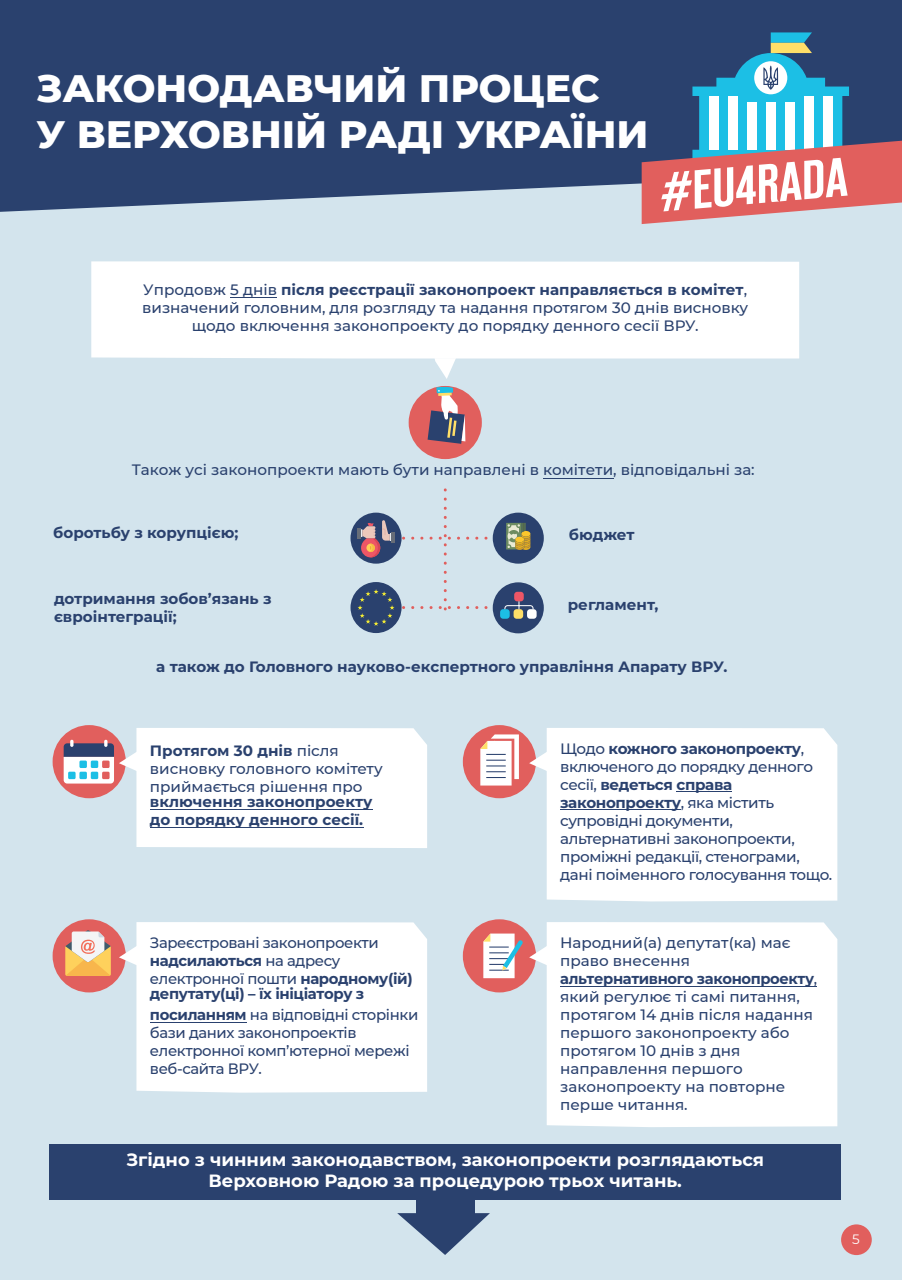
<style>
.page{position:relative;width:902px;height:1280px;background:#fff}
.page>*{position:absolute;margin:0;border:0;box-sizing:border-box;transform-origin:0 0}
.t1{font:54.6px "Reforma Grotesk Demi C";color:#fff}
.t2{font:800 39px/46.8px "Montserrat";color:#fff}
.t3{font:700 17.7px/21.3px "Montserrat";color:#fff;text-align:center}
.t4{font:500 15px/18px "Montserrat";color:#2a416e}
.t5{font:500 15px/18px "Montserrat";letter-spacing:-.025em;color:#2a416e}
.t6{font:700 15px/18px "Montserrat";color:#2a416e}
.t7{font:700 15px/20.5px "Montserrat";letter-spacing:-.025em;color:#2a416e}
.t8{font:13.5px "Montserrat";color:#fff}
.s1{font-weight:700}
.s2{font-weight:500}
</style>
<div class="page">
<div style="left:0;top:0;width:901px;height:1280px;background:#d3e4ed"></div>
<div style="left:463px;top:725px;width:73px;height:73px;background:#e15f5d;border-radius:50%"></div>
<div style="left:49px;top:1144px;width:792px;height:56px;background:#2a416e"></div>
<div style="left:0;top:0;width:901px;height:212px;background:#2a416e"></div>
<svg style="left:641px;top:32px;width:260px;height:192px;background:#7f788e"></svg>
<div style="left:91px;top:261px;width:708px;height:97px;background:#fff"></div>
<div style="left:408px;top:386px;width:74px;height:73px;background:#e15f5d;border-radius:50%"></div>
<svg style="left:434px;top:358px;width:22px;height:21px"></svg>
<hr style="left:230px;top:297px;width:47px;height:1px;background:#2a416e">
<div style="left:53px;top:725px;width:73px;height:73px;background:#e15f5d;border-radius:50%"></div>
<div style="left:546px;top:728px;width:291px;height:173px;background:#fff"></div>
<svg style="left:529px;top:751px;width:21px;height:21px"></svg>
<hr style="left:560px;top:809px;width:121px;height:1px;background:#2a416e">
<hr style="left:676px;top:791px;width:56px;height:1px;background:#2a416e">
<div style="left:136px;top:922px;width:291px;height:171px;background:#fff"></div>
<div style="left:53px;top:919px;width:73px;height:73px;background:#e15f5d;border-radius:50%"></div>
<svg style="left:119px;top:945px;width:21px;height:21px"></svg>
<hr style="left:150px;top:1022px;width:97px;height:1px;background:#2a416e">
<div style="left:546px;top:922px;width:291px;height:205px;background:#fff"></div>
<div style="left:463px;top:919px;width:73px;height:73px;background:#e15f5d;border-radius:50%"></div>
<svg style="left:529px;top:945px;width:21px;height:21px"></svg>
<hr style="left:560px;top:986px;width:257px;height:1px;background:#2a416e">
<hr style="left:543px;top:478px;width:70px;height:1px;background:#2a416e">
<svg style="left:350px;top:513px;width:51px;height:51px"></svg>
<div style="left:492px;top:513px;width:51px;height:51px;background:#2a416e;border-radius:50%"></div>
<div style="left:492px;top:582px;width:51px;height:51px;background:#2a416e;border-radius:50%"></div>
<div style="left:350px;top:582px;width:51px;height:51px;background:#2a416e;border-radius:50%"></div>
<svg style="left:427px;top:386px;width:38px;height:58px"></svg>
<svg style="left:64px;top:728px;width:363px;height:120px"></svg>
<svg style="left:483px;top:933px;width:40px;height:45px"></svg>
<svg style="left:65px;top:930px;width:46px;height:46px;background:#eec08c"></svg>
<svg style="left:480px;top:734px;width:39px;height:51px;background:#eed9d9"></svg>
<div style="left:527px;top:609px;width:9px;height:10px;background:#fff;border-radius:3px"></div>
<svg style="left:357px;top:490px;width:177px;height:136px"></svg>
<div style="left:416px;top:1195px;width:58px;height:24px;background:#2a416e"></div>
<svg style="left:397px;top:1213px;width:93px;height:42px"></svg>
<div style="left:841px;top:1224px;width:30px;height:31px;background:#e15f5d;border-radius:50%"></div>
<h2 class="t2" style="left:36px;top:62px;width:613px">ЗАКОНОДАВЧИЙ ПРОЦЕС<br>У ВЕРХОВНІЙ РАДІ УКРАЇНИ</h2>
<h1 class="t1" style="left:656px;top:163px;width:189px;rotate:-5deg">#EU4RADA</h1>
<p class="t4" style="left:142px;top:280px;width:607px;text-align:center">Упродовж 5 днів <span class="s1">після реєстрації законопроект направляється в комітет</span>, визначений головним, для розгляду та надання протягом 30 днів висновку щодо включення законопроекту до порядку денного сесії ВРУ.</p>
<p class="t4" style="left:132px;top:460px;width:624px">Також усі законопроекти мають бути направлені в комітети, відповідальні за:</p>
<p class="t6" style="left:53px;top:523px;width:187px">боротьбу з корупцією;</p>
<p class="t6" style="left:54px;top:589px;width:219px">дотримання зобов’язань з євроінтеграції;</p>
<p class="t6" style="left:569px;top:525px;width:67px">бюджет</p>
<p class="t6" style="left:567px;top:595px;width:92px">регламент,</p>
<p class="t6" style="left:156px;top:657px;width:572px">а також до Головного науково-експертного управління Апарату ВРУ.</p>
<p class="t4" style="left:150px;top:741px;width:234px"><span class="s1">Протягом 30 днів</span> після висновку головного комітету приймається рішення про</p>
<p class="t6" style="left:150px;top:792px;width:224px">включення законопроекту до порядку денного сесії.</p>
<p class="t5" style="left:150px;top:933px;width:264px">Зареєстровані законопроекти <span class="s1">надсилаються</span> на адресу електронної пошти <span class="s1">народному(ій)</span></p>
<p class="t7" style="left:150px;top:983px;width:270px">депутату(ці) – їх ініціатору з посиланням <span class="s2">на відповідні сторінки</span></p>
<p class="t5" style="left:150px;top:1023px;width:261px">бази даних законопроектів електронної комп’ютерної мережі веб-сайта ВРУ.</p>
<p class="t5" style="left:560px;top:739px;width:274px">Щодо <span class="s1">кожного законопроекту</span>, включеного до порядку денного сесії, <span class="s1">ведеться справа законопроекту</span>, яка містить супровідні документи, альтернативні законопроекти, проміжні редакції, стенограми, дані поіменного голосування тощо.</p>
<p class="t4" style="left:560px;top:933px;width:258px">Народний(а) депутат(ка) має право внесення <span class="s1">альтернативного законопроекту</span>, який регулює ті самі питання, протягом 14 днів після надання першого законопроекту або протягом 10 днів з дня направлення першого законопроекту на повторне перше читання.</p>
<p class="t3" style="left:126px;top:1148px;width:639px">Згідно з чинним законодавством, законопроекти розглядаються<br>Верховною Радою за процедурою трьох читань.</p>
<p class="t8" style="left:852px;top:1230px;width:9px">5</p>
</div>
